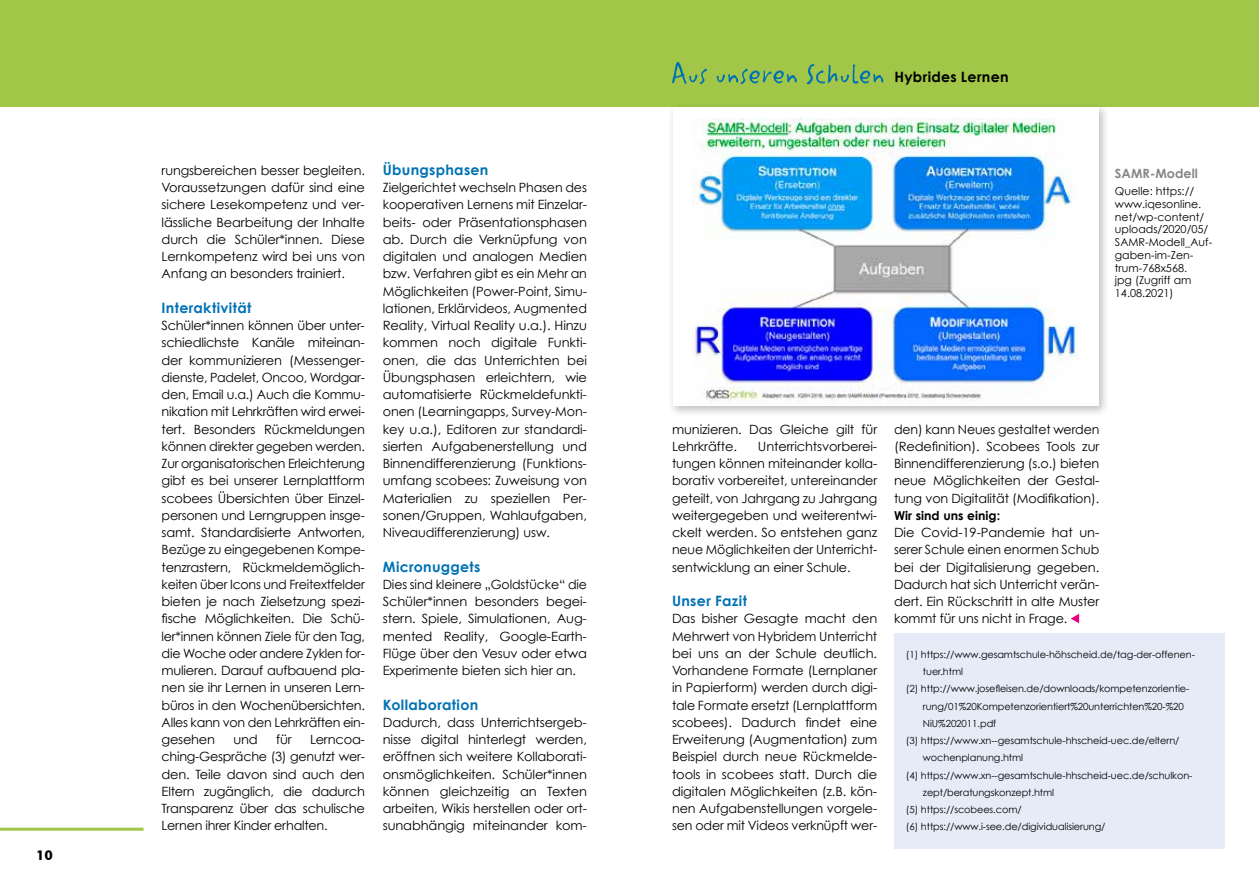
<style>
.page{position:relative;width:1259px;height:893px;background:#fff}
.page>*{position:absolute;margin:0;border:0;box-sizing:border-box;transform-origin:0 0}
.t1{font:700 14.25px "Century Gothic";letter-spacing:.02em;color:#0072b4}
.t2{font:700 14.25px "Century Gothic";letter-spacing:.02em;color:#000}
.t3{font:700 13.5px "Futura BT";color:#000}
.t4{font:12.75px/17.2px "Century Gothic";letter-spacing:-.01em;color:#000;text-align:justify}
.t5{font:700 12.75px "Century Gothic";letter-spacing:.005em;color:#878787}
.t6{font:700 12.3px "Century Gothic";letter-spacing:.005em;color:#000}
.t7{font:10.95px/12.8px "Century Gothic";color:#000}
.t8{font:9.75px "Century Gothic";letter-spacing:-.01em;color:#000}
</style>
<div class="page">
<div style="left:0;top:0;width:1259px;height:107px;background:#a2c748"></div>
<hr style="left:0;top:828px;width:144px;height:3px;background:#a2c748">
<div style="left:894px;top:634px;width:331px;height:215px;background:#e6ebf8"></div>
<svg style="left:1070px;top:614px;width:9px;height:9px"></svg>
<div style="left:667px;top:102px;width:443px;height:315px;background:#000;opacity:.25"></div>
<div style="left:673px;top:107px;width:425px;height:299px;background:#fff"></div>
<img style="left:692px;top:118px;width:386px;height:286px">
<svg style="left:672px;top:62px;width:211px;height:22px"></svg>
<p class="t3" style="left:36px;top:847px;width:18px">10</p>
<p class="t4" style="left:162px;top:161px;width:205px">rungsbereichen besser begleiten.<br>Voraussetzungen dafür sind eine sichere Lesekompetenz und ver&shy;lässliche Bearbeitung der Inhalte durch die Schüler*innen. Diese Lernkompetenz wird bei uns von Anfang an besonders trainiert.</p>
<p class="t1" style="left:162px;top:299px;width:91px">Interaktivität</p>
<p class="t4" style="left:162px;top:317px;width:205px">Schüler*innen können über unter&shy;schiedlichste Kanäle miteinan&shy;der kommunizieren (Messenger&shy;dienste, Padelet, Oncoo, Wordgar&shy;den, Email u.a.) Auch die Kommu&shy;nikation mit Lehrkräften wird erwei&shy;tert. Besonders Rückmeldungen können direkter gegeben werden.<br>Zur organisatorischen Erleichterung gibt es bei unserer Lernplattform scobees Übersichten über Einzel&shy;personen und Lerngruppen insge&shy;samt. Standardisierte Antworten, Bezüge zu eingegebenen Kompe&shy;tenzrastern, Rückmeldemöglich&shy;keiten über Icons und Freitextfelder bieten je nach Zielsetzung spezi&shy;fische Möglichkeiten. Die Schü&shy;ler*innen können Ziele für den Tag, die Woche oder andere Zyklen for&shy;mulieren. Darauf aufbauend pla&shy;nen sie ihr Lernen in unseren Lern&shy;büros in den Wochenübersichten.<br>Alles kann von den Lehrkräften ein&shy;gesehen</p>
<p class="t4" style="left:233px;top:731px;width:26px">und</p>
<p class="t4" style="left:276px;top:731px;width:17px">für</p>
<p class="t4" style="left:162px;top:731px;width:205px;text-indent:148px">Lerncoa&shy;ching-Gespräche (3) genutzt wer&shy;den. Teile davon sind auch den Eltern zugänglich, die dadurch Transparenz über das schulische Lernen ihrer Kinder erhalten.</p>
<p class="t1" style="left:383px;top:161px;width:107px">Übungsphasen</p>
<p class="t4" style="left:383px;top:179px;width:206px">Zielgerichtet wechseln Phasen des kooperativen Lernens mit Einzelar&shy;beits- oder Präsentationsphasen ab. Durch die Verknüpfung von digitalen und analogen Medien bzw. Verfahren gibt es ein Mehr an Möglichkeiten (Power-Point, Simu&shy;lationen, Erklärvideos, Augmented Reality, Virtual Reality u.a.). Hinzu kommen noch digitale Funkti&shy;onen, die das Unterrichten bei Übungsphasen erleichtern, wie automatisierte Rückmeldefunkti&shy;onen (Learningapps, Survey-Mon&shy;key u.a.), Editoren zur standardi&shy;sierten Aufgabenerstellung und Binnendifferenzierung (Funktions&shy;umfang scobees: Zuweisung von Materialien zu speziellen Per&shy;sonen/Gruppen, Wahlaufgaben, Niveaudifferenzierung) usw.</p>
<p class="t1" style="left:383px;top:557px;width:99px">Micronuggets</p>
<p class="t4" style="left:383px;top:575px;width:206px">Dies sind kleinere „Goldstücke“ die Schüler*innen besonders begei&shy;stern. Spiele, Simulationen, Aug&shy;mented Reality, Google-Earth-Flüge über den Vesuv oder etwa Experimente bieten sich hier an.</p>
<p class="t1" style="left:383px;top:695px;width:97px">Kollaboration</p>
<p class="t4" style="left:383px;top:713px;width:206px">Dadurch, dass Unterrichtsergeb&shy;nisse digital hinterlegt werden, eröffnen sich weitere Kollaborati&shy;onsmöglichkeiten. Schüler*innen können gleichzeitig an Texten arbeiten, Wikis herstellen oder ort&shy;sunabhängig miteinander kom-</p>
<p class="t2" style="left:894px;top:68px;width:116px">Hybrides Lernen</p>
<p class="t5" style="left:1115px;top:166px;width:85px">SAMR-Modell</p>
<p class="t7" style="left:1115px;top:185px;width:99px">Quelle: https:// www.iqesonline. net/wp-content/ uploads/2020/05/<br>SAMR-Modell_Auf&shy;gaben-im-Zen&shy;trum-768x568.<br>jpg (Zugriff am<br>14.08.2021)</p>
<p class="t4" style="left:672px;top:420px;width:207px">munizieren. Das Gleiche gilt für<br>Lehrkräfte.</p>
<p class="t4" style="left:672px;top:437px;width:207px;text-indent:86px">Unterrichtsvorberei&shy;tungen können miteinander kolla&shy;borativ vorbereitet, untereinander geteilt, von Jahrgang zu Jahrgang weitergegeben und weiterentwi&shy;ckelt werden. So entstehen ganz neue Möglichkeiten der Unterricht&shy;sentwicklung an einer Schule.</p>
<p class="t1" style="left:672px;top:592px;width:76px">Unser Fazit</p>
<p class="t4" style="left:672px;top:610px;width:207px">Das bisher Gesagte macht den Mehrwert von Hybridem Unterricht bei uns an der Schule deutlich.<br>Vorhandene Formate (Lernplaner in Papierform) werden durch digi&shy;tale Formate ersetzt (Lernplattform scobees). Dadurch findet eine Erweiterung (Augmentation) zum Beispiel durch neue Rückmelde&shy;tools in scobees statt. Durch die digitalen Möglichkeiten (z.B. kön&shy;nen Aufgabenstellungen vorgele&shy;sen oder mit Videos verknüpft wer-</p>
<p class="t4" style="left:894px;top:420px;width:207px">den) kann Neues gestaltet werden (Redefinition). Scobees Tools zur Binnendifferenzierung (s.o.) bieten neue Möglichkeiten der Gestal&shy;tung von Digitalität (Modifikation).</p>
<p class="t6" style="left:894px;top:508px;width:108px">Wir sind uns einig:</p>
<p class="t4" style="left:894px;top:524px;width:207px">Die Covid-19-Pandemie hat un&shy;serer Schule einen enormen Schub bei der Digitalisierung gegeben.<br>Dadurch hat sich Unterricht verän&shy;dert. Ein Rückschritt in alte Muster kommt für uns nicht in Frage.</p>
<p class="t8" style="left:906px;top:648px;width:290px">(1) https://www.gesamtschule-höhscheid.de/tag-der-offenen-</p>
<p class="t8" style="left:923px;top:666px;width:42px">tuer.html</p>
<p class="t8" style="left:906px;top:683px;width:285px">(2) http://www.josefleisen.de/downloads/kompetenzorientie-</p>
<p class="t8" style="left:923px;top:700px;width:262px">rung/01%20Kompetenzorientiert%20unterrichten%20-%20</p>
<p class="t8" style="left:923px;top:717px;width:75px">NiU%202011.pdf</p>
<p class="t8" style="left:906px;top:735px;width:275px">(3) https://www.xn--gesamtschule-hhscheid-uec.de/eltern/</p>
<p class="t8" style="left:923px;top:752px;width:102px">wochenplanung.html</p>
<p class="t8" style="left:906px;top:769px;width:288px">(4) https://www.xn--gesamtschule-hhscheid-uec.de/schulkon-</p>
<p class="t8" style="left:923px;top:786px;width:133px">zept/beratungskonzept.html</p>
<p class="t8" style="left:906px;top:804px;width:117px">(5) https://scobees.com/</p>
<p class="t8" style="left:906px;top:821px;width:201px">(6) https://www.i-see.de/digividualisierung/</p>
</div>
